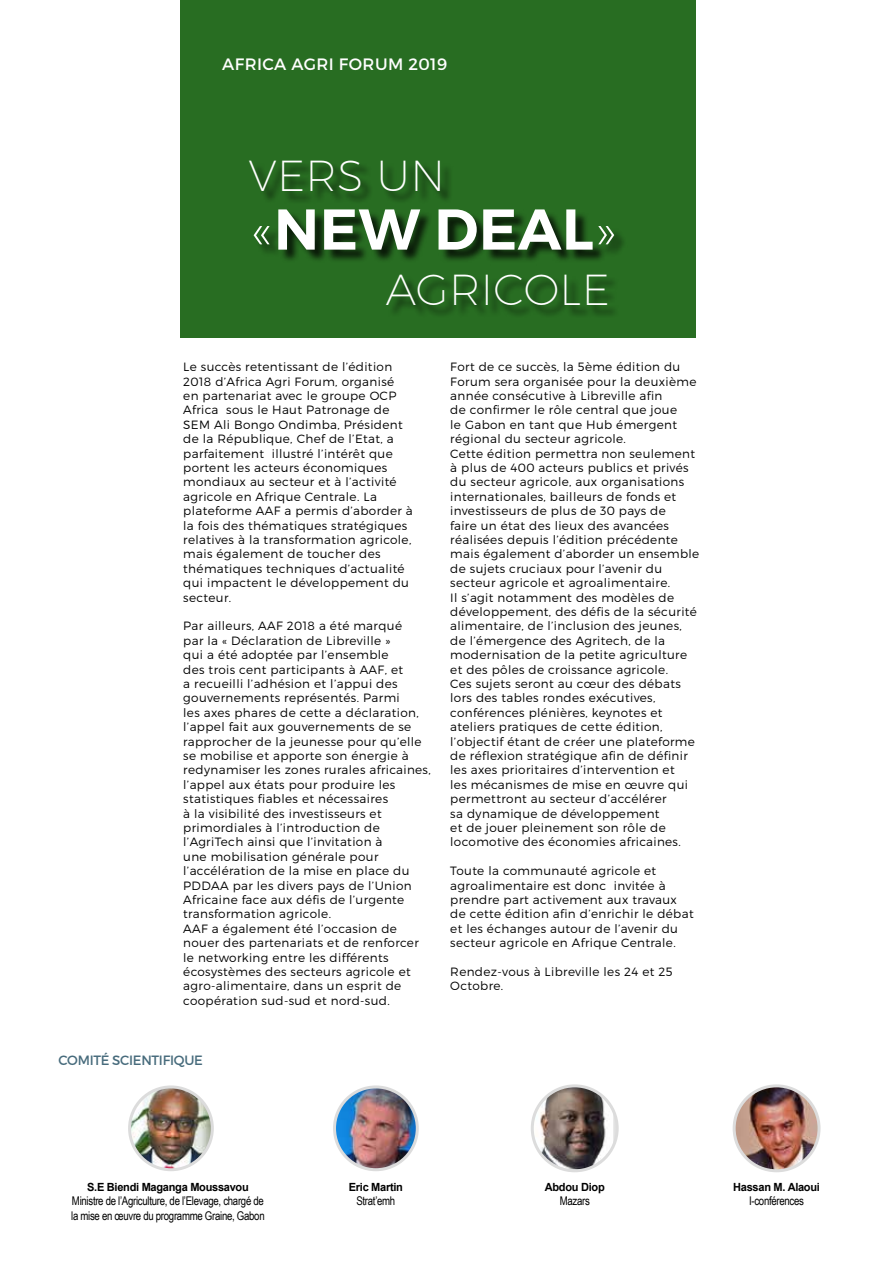
<style>
.page{position:relative;width:893px;height:1263px;background:#fff}
.page>*{position:absolute;margin:0;border:0;box-sizing:border-box;transform-origin:0 0}
.t1{font:600 57.45px "Montserrat";letter-spacing:.01em;color:#fff}
.t2{font:200 43.35px "Montserrat";letter-spacing:.01em;color:#fff}
.t3{font:16.5px "Montserrat";letter-spacing:.025em;color:#fff}
.t4{font:13.5px "Montserrat";letter-spacing:-.02em;color:#476b7c}
.t5{font:300 12px/14.4px "Montserrat";letter-spacing:.03em;color:#000}
.t6{font:12px/14.4px "Arial Narrow";letter-spacing:-.025em;color:#000}
.t7{font:700 11.25px "Arial";letter-spacing:-.025em;color:#000}
.s1{font-weight:200}
</style>
<div class="page">
<img style="left:130px;top:1087px;width:82px;height:83px;border-radius:41px">
<div style="left:128px;top:1085px;width:86px;height:86px;border:3px solid #dcdcdc;border-radius:50%"></div>
<img style="left:334px;top:1087px;width:83px;height:83px;border-radius:41px">
<div style="left:333px;top:1085px;width:86px;height:86px;border:3px solid #dcdcdc;border-radius:50%"></div>
<div style="left:180px;top:0;width:515px;height:337px;background:#286d22"></div>
<img style="left:734px;top:1086px;width:85px;height:85px;border-radius:42px">
<div style="left:733px;top:1084px;width:87px;height:88px;border:3px solid #dcdcdc;border-radius:50%"></div>
<img style="left:532px;top:1088px;width:81px;height:82px">
<div style="left:531px;top:1084px;width:88px;height:88px;border:3px solid #dcdcdc;border-radius:50%"></div>
<div style="left:252px;top:163px;width:375px;height:155px;background:#000;opacity:.75"></div>
<h3 class="t3" style="left:222px;top:54px;width:227px">AFRICA AGRI FORUM 2019</h3>
<h2 class="t2" style="left:249px;top:150px;width:198px">VERS UN</h2>
<h1 class="t1" style="left:251px;top:194px;width:368px"><span class="s1">«</span>NEW DEAL<span class="s1">»</span></h1>
<h2 class="t2" style="left:386px;top:263px;width:226px">AGRICOLE</h2>
<p class="t5" style="left:183px;top:359px;width:231px">Le succès retentissant de l’édition 2018 d’Africa Agri Forum, organisé<br>en partenariat avec le groupe OCP Africa sous le Haut Patronage de SEM Ali Bongo Ondimba, Président de la République, Chef de l’Etat, a parfaitement illustré l’intérêt que portent les acteurs économiques mondiaux au secteur et à l’activité agricole en Afrique Centrale. La plateforme AAF a permis d’aborder à la fois des thématiques stratégiques relatives à la transformation agricole, mais également de toucher des thématiques techniques d’actualité qui impactent le développement du secteur.</p>
<p class="t5" style="left:183px;top:619px;width:249px">Par ailleurs, AAF 2018 a été marqué<br>par la « Déclaration de Libreville »<br>qui a été adoptée par l’ensemble<br>des trois cent participants à AAF, et<br>a recueilli l’adhésion et l’appui des gouvernements représentés. Parmi<br>les axes phares de cette a déclaration, l’appel fait aux gouvernements de se rapprocher de la jeunesse pour qu’elle se mobilise et apporte son énergie à redynamiser les zones rurales africaines, l’appel aux états pour produire les statistiques fiables et nécessaires<br>à la visibilité des investisseurs et primordiales à l’introduction de l’AgriTech ainsi que l’invitation à<br>une mobilisation générale pour l’accélération de la mise en place du PDDAA par les divers pays de l’Union Africaine face aux défis de l’urgente transformation agricole.<br>AAF a également été l’occasion de nouer des partenariats et de renforcer le networking entre les différents écosystèmes des secteurs agricole et agro-alimentaire, dans un esprit de coopération sud-sud et nord-sud.</p>
<p class="t4" style="left:59px;top:1052px;width:146px">COMITÉ SCIENTIFIQUE</p>
<p class="t5" style="left:450px;top:359px;width:250px">Fort de ce succès, la 5ème édition du Forum sera organisée pour la deuxième année consécutive à Libreville afin<br>de confirmer le rôle central que joue<br>le Gabon en tant que Hub émergent régional du secteur agricole.<br>Cette édition permettra non seulement à plus de 400 acteurs publics et privés du secteur agricole, aux organisations internationales, bailleurs de fonds et investisseurs de plus de 30 pays de<br>faire un état des lieux des avancées réalisées depuis l’édition précédente mais également d’aborder un ensemble de sujets cruciaux pour l’avenir du secteur agricole et agroalimentaire.<br>Il s’agit notamment des modèles de développement, des défis de la sécurité alimentaire, de l’inclusion des jeunes, de l’émergence des Agritech, de la modernisation de la petite agriculture et des pôles de croissance agricole.<br>Ces sujets seront au cœur des débats lors des tables rondes exécutives, conférences plénières, keynotes et ateliers pratiques de cette édition, l’objectif étant de créer une plateforme de réflexion stratégique afin de définir les axes prioritaires d’intervention et<br>les mécanismes de mise en œuvre qui permettront au secteur d’accélérer<br>sa dynamique de développement<br>et de jouer pleinement son rôle de locomotive des économies africaines.</p>
<p class="t5" style="left:450px;top:863px;width:245px">Toute la communauté agricole et agroalimentaire est donc invitée à prendre part activement aux travaux de cette édition afin d’enrichir le débat et les échanges autour de l’avenir du secteur agricole en Afrique Centrale.</p>
<p class="t5" style="left:450px;top:964px;width:224px">Rendez-vous à Libreville les 24 et 25<br>Octobre.</p>
<p class="t7" style="left:87px;top:1179px;width:163px">S.E Biendi Maganga Moussavou</p>
<p class="t6" style="left:71px;top:1193px;width:195px">Ministre de l’Agriculture, de l’Elevage, chargé de la mise en œuvre du programme Graine, Gabon</p>
<p class="t7" style="left:349px;top:1179px;width:56px">Eric Martin</p>
<p class="t6" style="left:356px;top:1193px;width:40px">Strat’emh</p>
<p class="t7" style="left:545px;top:1179px;width:61px">Abdou Diop</p>
<p class="t6" style="left:560px;top:1193px;width:32px">Mazars</p>
<p class="t7" style="left:733px;top:1179px;width:88px">Hassan M. Alaoui</p>
<p class="t6" style="left:749px;top:1193px;width:56px">I-conférences</p>
</div>
